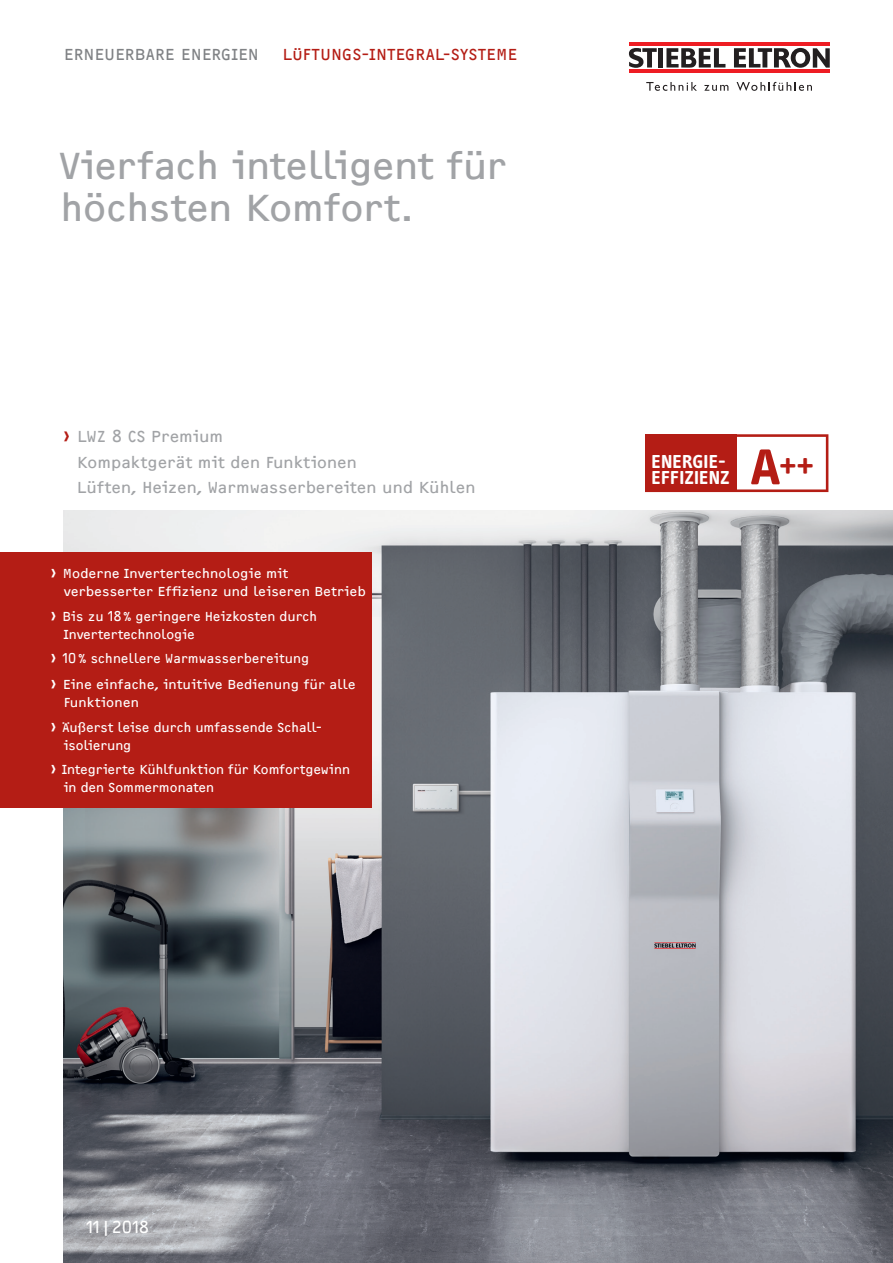
<style>
.page{position:relative;width:893px;height:1263px;background:#fff}
.page>*{position:absolute;margin:0;border:0;box-sizing:border-box;transform-origin:0 0}
.t1{font:39px/42.5px "F2 FOCR Bczyk Com";letter-spacing:-.005em;color:#a1a3a6}
.t2{font:700 35.55px "STE Info Text";color:#b41d15}
.t3{font:700 19.35px/16.8px "STE Info Text";letter-spacing:.01em;color:#fff}
.t4{font:16.5px/25.5px "F2 FOCR Bczyk Com";letter-spacing:.01em;color:#a1a3a6}
.t5{font:16.5px "F2 FOCR Bczyk Com";letter-spacing:.02em;color:#b41d15}
.t6{font:16.5px "F2 FOCR Bczyk Com";letter-spacing:.005em;color:#808285}
.t7{font:16.5px "F2 FOCR Bczyk Com";letter-spacing:-.02em;color:#fff}
.t8{font:13.5px/18px "F2 FOCR Bczyk Com";letter-spacing:.01em;color:#fff}
.s1{font-size:21.75px;color:#b41d15}
.s2{font-size:52.05px}
.s3{font-size:18.75px}
</style>
<div class="page">
<img style="left:64px;top:510px;width:829px;height:753px">
<hr style="left:629px;top:43px;width:201px;height:3px;background:#ee1d23">
<hr style="left:629px;top:70px;width:201px;height:3px;background:#ee1d23">
<svg style="left:666px;top:48px;width:59px;height:20px"></svg>
<div style="left:658px;top:48px;width:5px;height:20px;background:#231f20"></div>
<svg style="left:734px;top:48px;width:96px;height:20px"></svg>
<svg style="left:629px;top:48px;width:28px;height:20px"></svg>
<svg style="left:646px;top:82px;width:51px;height:9px"></svg>
<svg style="left:704px;top:85px;width:24px;height:6px"></svg>
<svg style="left:737px;top:82px;width:75px;height:9px"></svg>
<div style="left:0;top:553px;width:372px;height:255px;background:#b41d15"></div>
<svg style="left:737px;top:434px;width:91px;height:58px"></svg>
<div style="left:645px;top:434px;width:92px;height:58px;background:#b41d15"></div>
<p class="t6" style="left:64px;top:45px;width:197px">ERNEUERBARE ENERGIEN</p>
<p class="t5" style="left:283px;top:45px;width:236px">LÜFTUNGS-INTEGRAL-SYSTEME</p>
<h1 class="t1" style="left:60px;top:144px;width:448px">Vierfach intelligent für höchsten Komfort.</h1>
<p class="t4" style="left:64px;top:424px;width:161px"><span class="s1">›</span> LWZ 8 CS Premium</p>
<p class="t4" style="left:77px;top:450px;width:400px">Kompaktgerät mit den Funktionen<br>Lüften, Heizen, Warmwasserbereiten und Kühlen</p>
<h2 class="t2" style="left:751px;top:445px;width:65px"><span class="s2">A</span>++</h2>
<h3 class="t3" style="left:652px;top:453px;width:80px">ENERGIE-<br>EFFIZIENZ</h3>
<p class="t8" style="left:64px;top:565px;width:303px;text-indent:-13px"><span class="s3">›</span> Moderne Invertertechnologie mit verbesserter Effizienz und leiseren Betrieb</p>
<p class="t8" style="left:64px;top:607px;width:255px;text-indent:-13px"><span class="s3">›</span> Bis zu 18% geringere Heizkosten durch<br>Invertertechnologie</p>
<p class="t8" style="left:51px;top:646px;width:306px;line-height:25.5px"><span class="s3">›</span> 10% schnellere Warmwasserbereitung<br><span class="s3">›</span> Eine einfache, intuitive Bedienung für alle</p>
<p class="t8" style="left:51px;top:690px;width:273px;line-height:24.6px;text-indent:13px">Funktionen<br><span class="s3">›</span> Äußerst leise durch umfassende Schall-</p>
<p class="t8" style="left:51px;top:733px;width:301px;line-height:24.6px;text-indent:13px">isolierung<br><span class="s3">›</span> Integrierte Kühlfunktion für Komfortgewinn</p>
<p class="t8" style="left:64px;top:778px;width:152px">in den Sommermonaten</p>
<p class="t7" style="left:86px;top:1218px;width:65px">11|2018</p>
</div>
